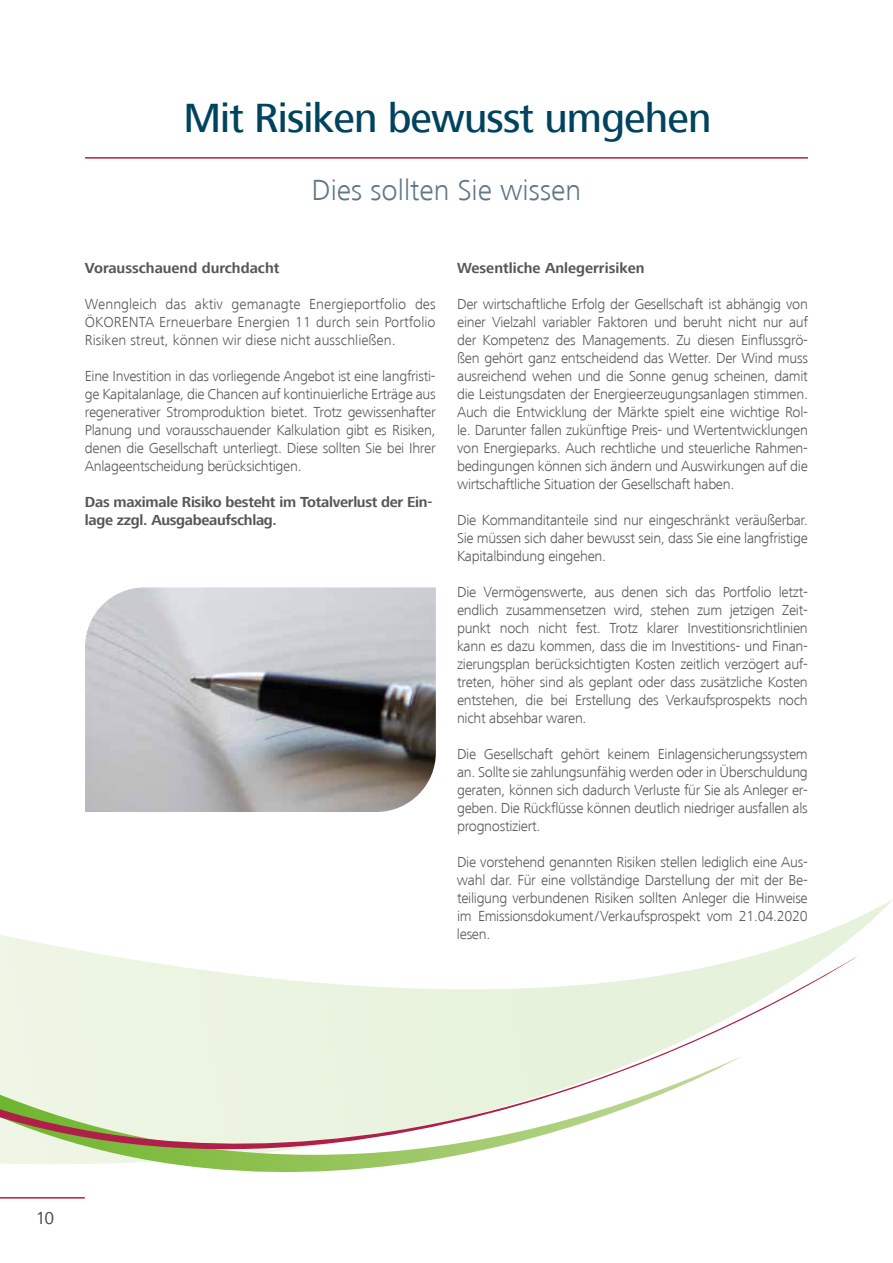
<style>
.page{position:relative;width:893px;height:1263px;background:#fff}
.page>*{position:absolute;margin:0;border:0;box-sizing:border-box;transform-origin:0 0}
.t1{font:500 42px "Frutiger Next LT";letter-spacing:-.02em;color:#00435e}
.t2{font:300 30px "Frutiger Next LT";color:#5d7784}
.t3{font:18px "Frutiger Next LT";color:#4a4a49}
.t4{font:300 15px/18px "Frutiger Next LT";letter-spacing:-.02em;color:#575756;text-align:justify}
.t5{font:700 15px/18px "Frutiger Next LT";letter-spacing:-.02em;color:#575756}
.t6{font:700 15px "Frutiger Next LT";color:#575756}
</style>
<div class="page">
<hr style="left:85px;top:157px;width:723px;height:2px;background:#af1f4a">
<svg style="left:0;top:899px;width:893px;height:57px"></svg>
<svg style="left:0;top:956px;width:858px;height:243px;fill:#eef5e4"></svg>
<img style="left:85px;top:587px;width:351px;height:225px">
<h1 class="t1" style="left:183px;top:94px;width:530px">Mit Risiken bewusst umgehen</h1>
<h2 class="t2" style="left:312px;top:174px;width:271px">Dies sollten Sie wissen</h2>
<p class="t6" style="left:85px;top:260px;width:196px">Vorausschauend durchdacht</p>
<p class="t4" style="left:85px;top:295px;width:352px">Wenngleich das aktiv gemanagte Energieportfolio des ÖKORENTA Erneuerbare Energien 11 durch sein Portfolio Risiken streut, können wir diese nicht ausschließen.</p>
<p class="t4" style="left:85px;top:367px;width:352px">Eine Investition in das vorliegende Angebot ist eine langfristi&shy;ge Kapitalanlage, die Chancen auf kontinuierliche Erträge aus regenerativer Stromproduktion bietet. Trotz gewissenhafter Planung und vorausschauender Kalkulation gibt es Risiken, denen die Gesellschaft unterliegt. Diese sollten Sie bei Ihrer Anlageentscheidung berücksichtigen.</p>
<p class="t5" style="left:85px;top:493px;width:349px">Das maximale Risiko besteht im Totalverlust der Ein&shy;lage zzgl. Ausgabeaufschlag.</p>
<p class="t6" style="left:457px;top:260px;width:189px">Wesentliche Anlegerrisiken</p>
<p class="t4" style="left:457px;top:295px;width:352px">Der wirtschaftliche Erfolg der Gesellschaft ist abhängig von einer Vielzahl variabler Faktoren und beruht nicht nur auf der Kompetenz des Managements. Zu diesen Einflussgrö&shy;ßen gehört ganz entscheidend das Wetter. Der Wind muss ausreichend wehen und die Sonne genug scheinen, damit die Leistungsdaten der Energieerzeugungsanlagen stimmen.<br>Auch die Entwicklung der Märkte spielt eine wichtige Rol&shy;le. Darunter fallen zukünftige Preis- und Wertentwicklungen von Energieparks. Auch rechtliche und steuerliche Rahmen&shy;bedingungen können sich ändern und Auswirkungen auf die wirtschaftliche Situation der Gesellschaft haben.</p>
<p class="t4" style="left:457px;top:511px;width:352px">Die Kommanditanteile sind nur eingeschränkt veräußerbar.<br>Sie müssen sich daher bewusst sein, dass Sie eine langfristige Kapitalbindung eingehen.</p>
<p class="t4" style="left:457px;top:583px;width:352px">Die Vermögenswerte, aus denen sich das Portfolio letzt&shy;endlich zusammensetzen wird, stehen zum jetzigen Zeit&shy;punkt noch nicht fest. Trotz klarer Investitionsrichtlinien kann es dazu kommen, dass die im Investitions- und Finan&shy;zierungsplan berücksichtigten Kosten zeitlich verzögert auf&shy;treten, höher sind als geplant oder dass zusätzliche Kosten entstehen, die bei Erstellung des Verkaufsprospekts noch nicht absehbar waren.</p>
<p class="t4" style="left:457px;top:745px;width:352px">Die Gesellschaft gehört keinem Einlagensicherungssystem an. Sollte sie zahlungsunfähig werden oder in Überschuldung geraten, können sich dadurch Verluste für Sie als Anleger er&shy;geben. Die Rückflüsse können deutlich niedriger ausfallen als prognostiziert.</p>
<p class="t4" style="left:457px;top:853px;width:352px">Die vorstehend genannten Risiken stellen lediglich eine Aus&shy;wahl dar. Für eine vollständige Darstellung der mit der Be&shy;teiligung verbundenen Risiken sollten Anleger die Hinweise im Emissionsdokument/Verkaufsprospekt vom 21.04.2020 lesen.</p>
<p class="t3" style="left:36px;top:1208px;width:20px">10</p>
</div>
